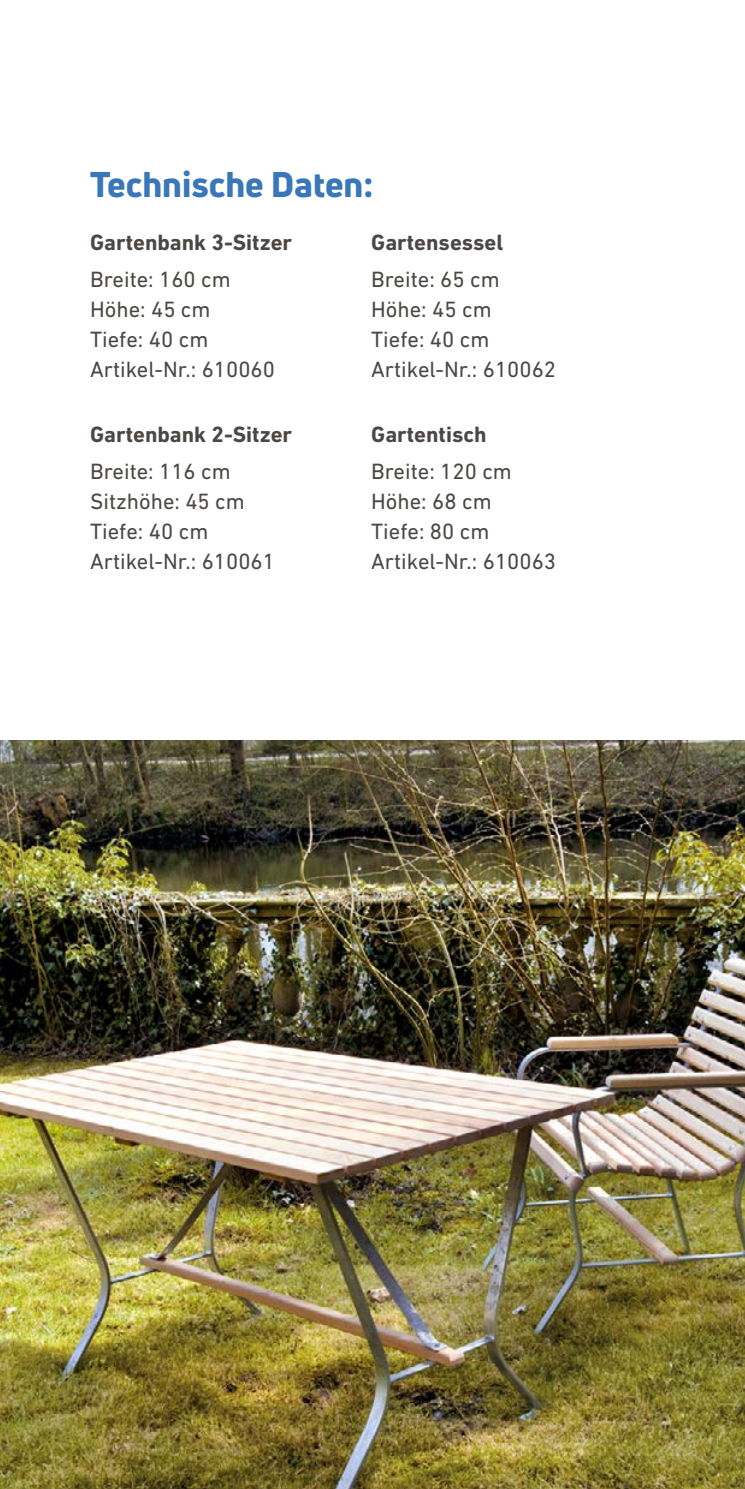
<style>
.page{position:relative;width:745px;height:1489px;background:#fff}
.page>*{position:absolute;margin:0;border:0;box-sizing:border-box;transform-origin:0 0}
.t1{font:800 35px "Uni Neue";color:#3977b8}
.t2{font:22.5px/30px "DIN Next LT Pro";color:#4b4744}
.t3{font:700 22.5px "DIN Next LT Pro";color:#4b4744}
</style>
<div class="page">
<img style="left:0;top:741px;width:744px;height:747px">
<h1 class="t1" style="left:90px;top:161px;width:284px">Technische Daten:</h1>
<p class="t3" style="left:90px;top:229px;width:203px">Gartenbank 3-Sitzer</p>
<p class="t2" style="left:90px;top:264px;width:186px">Breite: 160 cm<br>Höhe: 45 cm<br>Tiefe: 40 cm<br>Artikel-Nr.: 610060</p>
<p class="t3" style="left:90px;top:421px;width:203px">Gartenbank 2-Sitzer</p>
<p class="t2" style="left:90px;top:456px;width:186px">Breite: 116 cm<br>Sitzhöhe: 45 cm<br>Tiefe: 40 cm<br>Artikel-Nr.: 610061</p>
<p class="t3" style="left:371px;top:229px;width:133px">Gartensessel</p>
<p class="t2" style="left:371px;top:264px;width:186px">Breite: 65 cm<br>Höhe: 45 cm<br>Tiefe: 40 cm<br>Artikel-Nr.: 610062</p>
<p class="t3" style="left:371px;top:421px;width:117px">Gartentisch</p>
<p class="t2" style="left:371px;top:456px;width:186px">Breite: 120 cm<br>Höhe: 68 cm<br>Tiefe: 80 cm<br>Artikel-Nr.: 610063</p>
</div>
